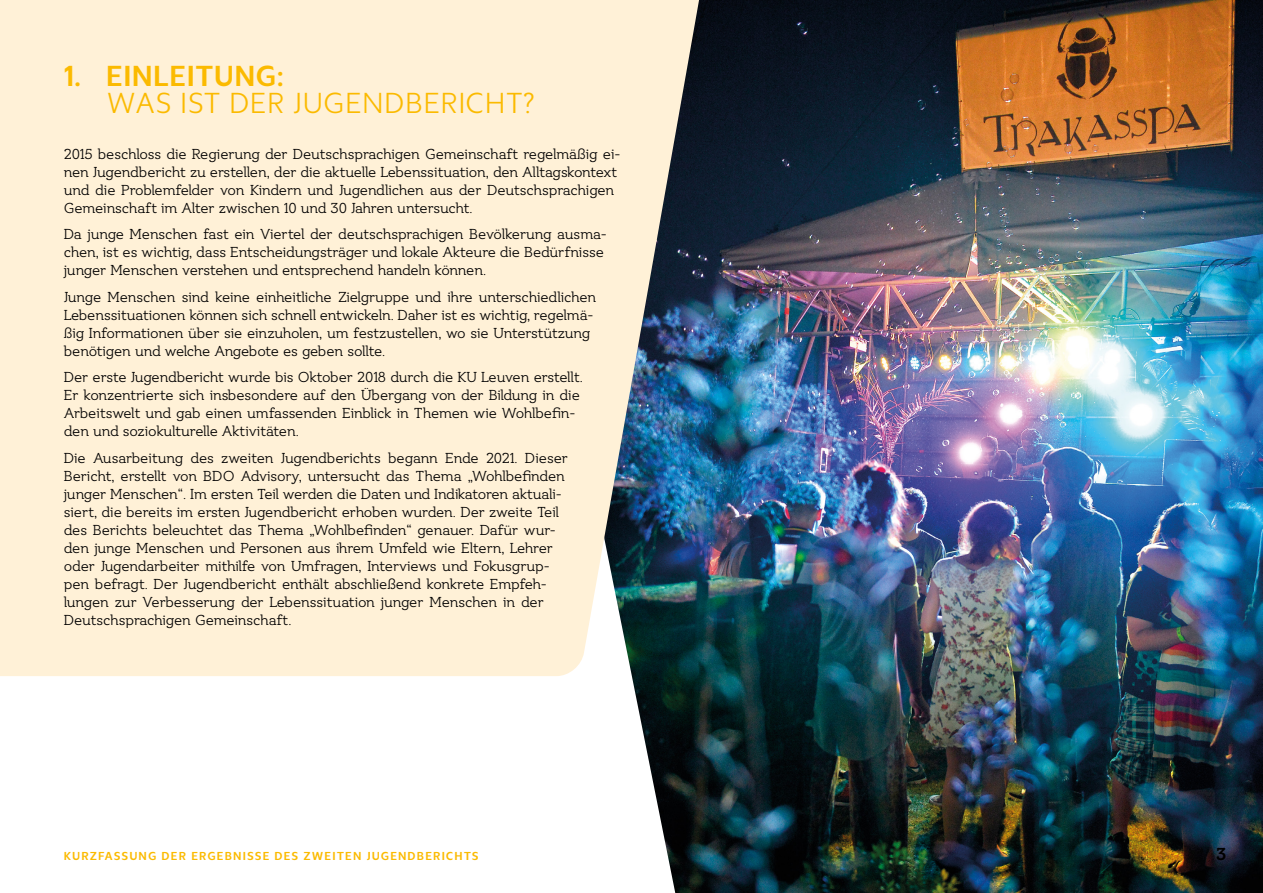
<style>
.page{position:relative;width:1263px;height:893px;background:#fff}
.page>*{position:absolute;margin:0;border:0;box-sizing:border-box;transform-origin:0 0}
.t1{font:30px "Ostbe Sans";letter-spacing:.01em;color:#fbba00}
.t2{font:700 30px "Ostbe Sans";letter-spacing:.01em;color:#fbba00}
.t3{font:700 18px "Ostbe Serif";color:#000}
.t4{font:15px/18px "Ostbe Serif";letter-spacing:-.01em;color:#000}
.t5{font:700 12px "Ostbe Sans";letter-spacing:.09em;color:#fbba00}
</style>
<div class="page">
<img style="left:631px;top:0;width:632px;height:893px">
<svg style="left:0;top:0;width:720px;height:676px;fill:#fff1d7"></svg>
<h1 class="t2" style="left:64px;top:59px;width:221px">1. EINLEITUNG:</h1>
<h1 class="t1" style="left:106px;top:87px;width:430px">WAS IST DER JUGENDBERICHT?</h1>
<p class="t4" style="left:64px;top:145px;width:558px">2015 beschloss die Regierung der Deutschsprachigen Gemeinschaft regelmäßig ei&shy;nen Jugendbericht zu erstellen, der die aktuelle Lebenssituation, den Alltagskontext und die Problemfelder von Kindern und Jugendlichen aus der Deutschsprachigen Gemeinschaft im Alter zwischen 10 und 30 Jahren untersucht.</p>
<p class="t4" style="left:64px;top:226px;width:544px">Da junge Menschen fast ein Viertel der deutschsprachigen Bevölkerung ausma&shy;chen, ist es wichtig, dass Entscheidungsträger und lokale Akteure die Bedürfnisse junger Menschen verstehen und entsprechend handeln können.</p>
<p class="t4" style="left:64px;top:288px;width:534px">Junge Menschen sind keine einheitliche Zielgruppe und ihre unterschiedlichen Lebenssituationen können sich schnell entwickeln. Daher ist es wichtig, regelmä&shy;ßig Informationen über sie einzuholen, um festzustellen, wo sie Unterstützung benötigen und welche Angebote es geben sollte.</p>
<p class="t4" style="left:64px;top:369px;width:521px">Der erste Jugendbericht wurde bis Oktober 2018 durch die KU Leuven erstellt.<br>Er konzentrierte sich insbesondere auf den Übergang von der Bildung in die Arbeitswelt und gab einen umfassenden Einblick in Themen wie Wohlbefin&shy;den und soziokulturelle Aktivitäten.</p>
<p class="t4" style="left:64px;top:449px;width:506px">Die Ausarbeitung des zweiten Jugendberichts begann Ende 2021. Dieser Bericht, erstellt von BDO Advisory, untersucht das Thema „Wohlbefinden junger Menschen“. Im ersten Teil werden die Daten und Indikatoren aktuali&shy;siert, die bereits im ersten Jugendbericht erhoben wurden. Der zweite Teil des Berichts beleuchtet das Thema „Wohlbefinden“ genauer. Dafür wur&shy;den junge Menschen und Personen aus ihrem Umfeld wie Eltern, Lehrer oder Jugendarbeiter mithilfe von Umfragen, Interviews und Fokusgrup&shy;pen befragt. Der Jugendbericht enthält abschließend konkrete Empfeh&shy;lungen zur Verbesserung der Lebenssituation junger Menschen in der Deutschsprachigen Gemeinschaft.</p>
<p class="t5" style="left:64px;top:849px;width:416px">KURZFASSUNG DER ERGEBNISSE DES ZWEITEN JUGENDBERICHTS</p>
<p class="t3" style="left:1216px;top:843px;width:12px">3</p>
</div>
